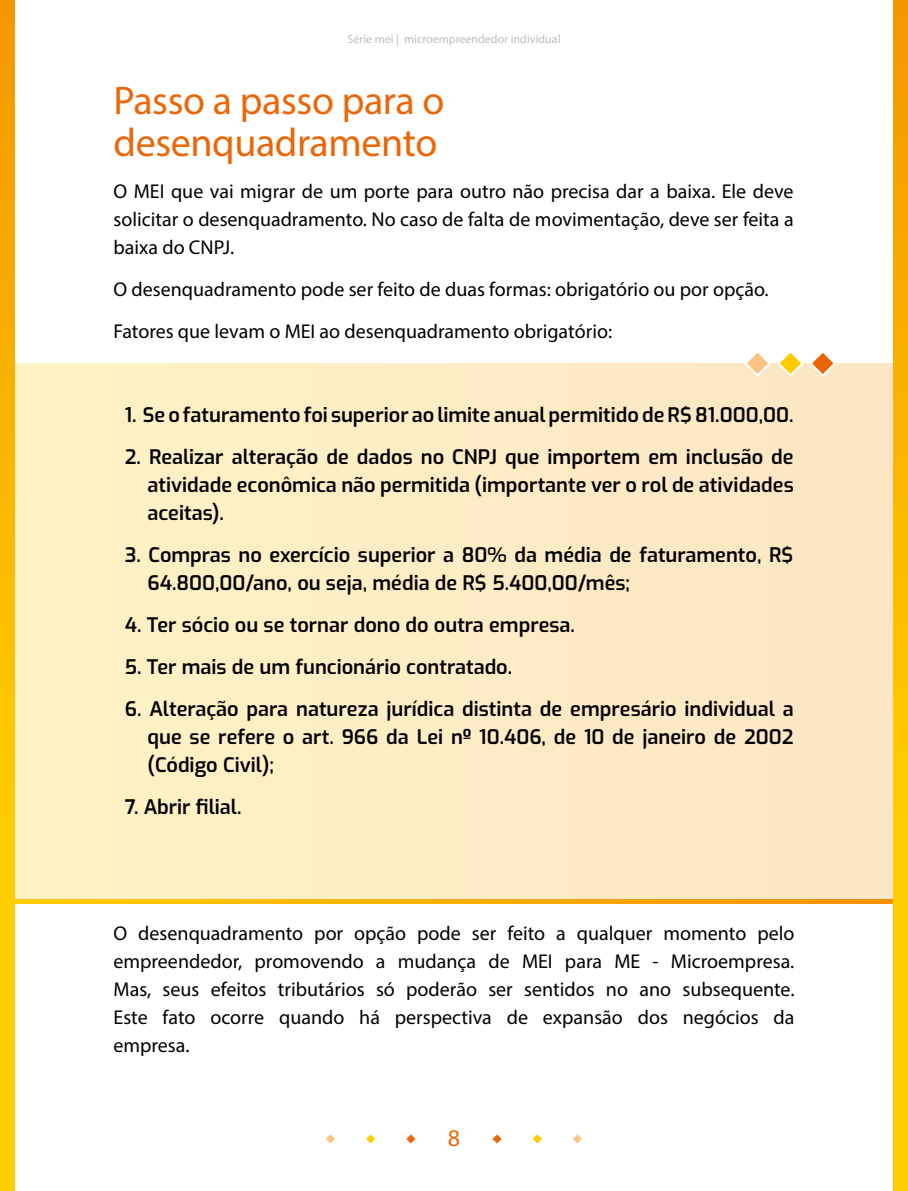
<style>
.page{position:relative;width:908px;height:1191px;background:#fff}
.page>*{position:absolute;margin:0;border:0;box-sizing:border-box;transform-origin:0 0}
.t1{font:40px/42px "Myriad Pro";letter-spacing:-.01em;color:#ec6608}
.t2{font:24px "Myriad Pro";color:#ec6608}
.t3{font:600 20px/28px "Exo";color:#000;text-align:justify}
.t4{font:20px/28px "Myriad Pro";color:#000;text-align:justify}
.t5{font:12px "Myriad Pro";color:#bebebe}
</style>
<div class="page">
<div style="left:4px;top:363px;width:900px;height:539px;background:#fdedc5"></div>
<svg style="left:14px;top:899px;width:879px;height:4px;background:#f8af00"></svg>
<svg style="left:744px;top:353px;width:92px;height:24px"></svg>
<svg style="left:0;top:0;width:14px;height:1191px;background:#fbba00"></svg>
<svg style="left:893px;top:0;width:14px;height:1191px;background:#fbba00"></svg>
<svg style="left:366px;top:1134px;width:9px;height:9px"></svg>
<svg style="left:532px;top:1134px;width:9px;height:9px"></svg>
<svg style="left:406px;top:1134px;width:9px;height:9px"></svg>
<svg style="left:492px;top:1134px;width:9px;height:9px"></svg>
<svg style="left:326px;top:1134px;width:9px;height:9px"></svg>
<svg style="left:573px;top:1134px;width:8px;height:9px"></svg>
<p class="t5" style="left:347px;top:31px;width:214px">Série mei | microempreendedor individual</p>
<p class="t1" style="left:113px;top:79px;width:332px">Passo a passo para o desenquadramento</p>
<p class="t4" style="left:113px;top:177px;width:681px">O MEI que vai migrar de um porte para outro não precisa dar a baixa. Ele deve solicitar o desenquadramento. No caso de falta de movimentação, deve ser feita a baixa do CNPJ.</p>
<p class="t4" style="left:113px;top:275px;width:656px">O desenquadramento pode ser feito de duas formas: obrigatório ou por opção.</p>
<p class="t4" style="left:113px;top:317px;width:500px">Fatores que levam o MEI ao desenquadramento obrigatório:</p>
<p class="t3" style="left:125px;top:400px;width:670px">1. Se o faturamento foi superior ao limite anual permitido de R$ 81.000,00.</p>
<p class="t3" style="left:147px;top:442px;width:647px;text-indent:-23px">2. Realizar alteração de dados no CNPJ que importem em inclusão de atividade econômica não permitida (importante ver o rol de atividades aceitas).</p>
<p class="t3" style="left:147px;top:540px;width:647px;text-indent:-23px">3. Compras no exercício superior a 80% da média de faturamento, R$<br>64.800,00/ano, ou seja, média de R$ 5.400,00/mês;</p>
<p class="t3" style="left:125px;top:610px;width:451px">4. Ter sócio ou se tornar dono do outra empresa.</p>
<p class="t3" style="left:125px;top:652px;width:389px">5. Ter mais de um funcionário contratado.</p>
<p class="t3" style="left:147px;top:694px;width:647px;text-indent:-23px">6. Alteração para natureza jurídica distinta de empresário individual a que se refere o art. 966 da Lei nº 10.406, de 10 de janeiro de 2002 (Código Civil);</p>
<p class="t3" style="left:125px;top:792px;width:118px">7. Abrir filial.</p>
<p class="t4" style="left:113px;top:919px;width:682px">O desenquadramento por opção pode ser feito a qualquer momento pelo empreendedor, promovendo a mudança de MEI para ME - Microempresa.<br>Mas, seus efeitos tributários só poderão ser sentidos no ano subsequente.<br>Este fato ocorre quando há perspectiva de expansão dos negócios da empresa.</p>
<p class="t2" style="left:447px;top:1123px;width:14px">8</p>
</div>
